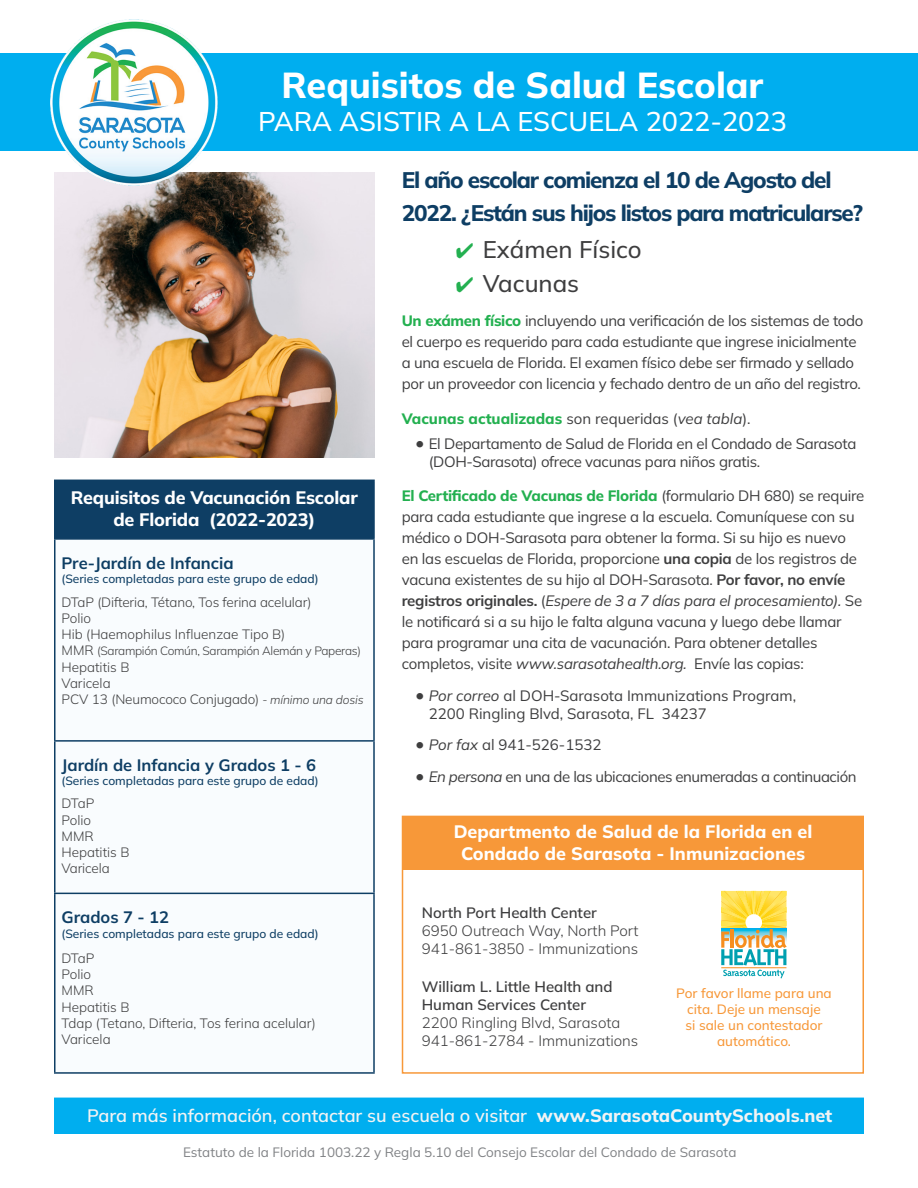
<style>
.page{position:relative;width:918px;height:1188px;background:#fff}
.page>*{position:absolute;margin:0;border:0;box-sizing:border-box;transform-origin:0 0}
.t1{font:800 36px "Mulish";color:#fff}
.t2{font:500 27px "Mulish";color:#fff}
.t3{font:500 24px "Mulish";color:#3e3e3f}
.t4{font:800 22.5px/32.4px "Mulish";letter-spacing:-.05em;color:#0e3e64}
.t5{font:800 18px/21.6px "Mulish";color:#fff;text-align:center}
.t6{font:600 18px "Mulish";color:#f2f3f4}
.t7{font:700 16.5px "Mulish";color:#0e3e64}
.t8{font:15px/21px "Mulish";letter-spacing:-.02em;color:#3e3e3f}
.t9{font:300 15px/18px "Mulish";color:#3e3e3f}
.t10{font:15px/18px "Mulish";color:#3e3e3f}
.t11{font:800 15px "Mulish";color:#23b050}
.t12{font:300 13.5px "Mulish";color:#3e3e3f}
.t13{font:13.5px "Mulish";color:#808285}
.t14{font:500 13.5px/16.2px "Mulish";color:#f79839;text-align:center}
.t15{font:500 12px "Mulish";color:#0e3e64}
.t16{font:300 12px "Mulish";letter-spacing:-.025em;color:#3e3e3f}
.s1{font-size:13.5px}
.s2{font-size:12px}
.s3{font-style:italic;font-size:12px}
.s4{color:#23b050}
.s5{font-weight:800;color:#23b050}
.s6{font-weight:400;color:#3e3e3f}
.s7{font-weight:400;font-style:italic;color:#3e3e3f}
.s8{font-size:18px}
.s9{font-weight:700}
.s10{font-style:italic}
.s11{font-style:italic;font-size:18px}
.s12{font-weight:600}
.s13{font-weight:800}
</style>
<div class="page">
<div style="left:403px;top:816px;width:460px;height:54px;background:#f79839"></div>
<img style="left:54px;top:173px;width:321px;height:284px">
<div style="left:0;top:54px;width:918px;height:97px;background:#00aeef"></div>
<img style="left:51px;top:19px;width:167px;height:167px">
<div style="left:54px;top:1098px;width:810px;height:36px;background:#00aeef"></div>
<div style="left:55px;top:480px;width:319px;height:59px;background:#0e3e64"></div>
<hr style="left:54px;top:480px;width:321px;height:1px;background:#0e3e64">
<hr style="left:54px;top:481px;width:2px;height:57px;background:#0e3e64">
<hr style="left:373px;top:481px;width:2px;height:57px;background:#0e3e64">
<hr style="left:54px;top:538px;width:321px;height:2px;background:#0e3e64">
<hr style="left:54px;top:540px;width:2px;height:200px;background:#0e3e64">
<hr style="left:373px;top:540px;width:2px;height:200px;background:#0e3e64">
<hr style="left:54px;top:742px;width:2px;height:151px;background:#0e3e64">
<hr style="left:373px;top:742px;width:2px;height:151px;background:#0e3e64">
<hr style="left:54px;top:894px;width:2px;height:178px;background:#0e3e64">
<hr style="left:373px;top:894px;width:2px;height:178px;background:#0e3e64">
<hr style="left:54px;top:1072px;width:321px;height:2px;background:#0e3e64">
<hr style="left:54px;top:740px;width:321px;height:2px;background:#0e3e64">
<hr style="left:54px;top:893px;width:321px;height:1px;background:#0e3e64">
<div style="left:402px;top:816px;width:462px;height:258px;border:2px solid #f79839"></div>
<svg style="left:721px;top:891px;width:66px;height:87px"></svg>
<p class="t1" style="left:282px;top:61px;width:483px">Requisitos de Salud Escolar</p>
<p class="t2" style="left:258px;top:103px;width:530px">PARA ASISTIR A LA ESCUELA 2022-2023</p>
<p class="t5" style="left:71px;top:487px;width:288px">Requisitos de Vacunación Escolar de Florida (2022-2023)</p>
<p class="t7" style="left:62px;top:552px;width:174px">Pre-Jardín de Infancia</p>
<p class="t15" style="left:62px;top:571px;width:259px">(Series completadas para este grupo de edad)</p>
<p class="t12" style="left:62px;top:593px;width:252px">DTaP (Difteria, Tétano, Tos ferina acelular)</p>
<p class="t12" style="left:62px;top:609px;width:31px">Polio</p>
<p class="t12" style="left:62px;top:625px;width:225px">Hib (Haemophilus Influenzae Tipo B)</p>
<p class="t16" style="left:62px;top:643px;width:301px"><span class="s1">MMR</span> (Sarampión Común, Sarampión Alemán y Paperas)</p>
<p class="t12" style="left:62px;top:658px;width:70px">Hepatitis B</p>
<p class="t12" style="left:62px;top:674px;width:51px">Varicela</p>
<p class="t12" style="left:62px;top:690px;width:304px">PCV 13 (Neumococo Conjugado) <span class="s2">-</span> <span class="s3">mínimo una dosis</span></p>
<p class="t7" style="left:62px;top:754px;width:256px">Jardín de Infancia y Grados 1 - 6</p>
<p class="t15" style="left:62px;top:773px;width:259px">(Series completadas para este grupo de edad)</p>
<p class="t12" style="left:62px;top:794px;width:35px">DTaP</p>
<p class="t12" style="left:62px;top:811px;width:31px">Polio</p>
<p class="t12" style="left:62px;top:827px;width:34px">MMR</p>
<p class="t12" style="left:62px;top:843px;width:70px">Hepatitis B</p>
<p class="t12" style="left:62px;top:859px;width:50px">Varicela</p>
<p class="t7" style="left:62px;top:906px;width:109px">Grados 7 - 12</p>
<p class="t15" style="left:62px;top:925px;width:259px">(Series completadas para este grupo de edad)</p>
<p class="t12" style="left:62px;top:949px;width:35px">DTaP</p>
<p class="t12" style="left:62px;top:965px;width:31px">Polio</p>
<p class="t12" style="left:62px;top:981px;width:34px">MMR</p>
<p class="t12" style="left:62px;top:998px;width:70px">Hepatitis B</p>
<p class="t12" style="left:62px;top:1014px;width:256px">Tdap (Tetano, Difteria, Tos ferina acelular)</p>
<p class="t12" style="left:62px;top:1030px;width:51px">Varicela</p>
<p class="t4" style="left:402px;top:163px;width:463px">El año escolar comienza el 10 de Agosto del<br>2022. ¿Están sus hijos listos para matricularse?</p>
<p class="t3" style="left:456px;top:233px;width:187px"><span class="s4">✔</span> Exámen Físico</p>
<p class="t3" style="left:456px;top:267px;width:125px"><span class="s4">✔</span> Vacunas</p>
<p class="t8" style="left:402px;top:310px;width:463px"><span class="s5">Un exámen físico</span> incluyendo una verificación de los sistemas de todo el cuerpo es requerido para cada estudiante que ingrese inicialmente a una escuela de Florida. El examen físico debe ser firmado y sellado por un proveedor con licencia y fechado dentro de un año del registro.</p>
<p class="t11" style="left:402px;top:408px;width:350px">Vacunas actualizadas <span class="s6">son requeridas (</span><span class="s7">vea tabla</span><span class="s6">).</span></p>
<p class="t8" style="left:429px;top:434px;width:429px;line-height:18px;text-indent:-14px"><span class="s8">•</span> El Departamento de Salud de Florida en el Condado de Sarasota (DOH-Sarasota) ofrece vacunas para niños gratis.</p>
<p class="t8" style="left:402px;top:485px;width:464px"><span class="s5">El Certificado de Vacunas de Florida</span> (formulario DH 680) se require para cada estudiante que ingrese a la escuela. Comuníquese con su médico o DOH-Sarasota para obtener la forma. Si su hijo es nuevo en las escuelas de Florida, proporcione <span class="s9">una copia</span> de los registros de vacuna existentes de su hijo al DOH-Sarasota. <span class="s9">Por favor, no envíe registros originales.</span> (<span class="s10">Espere de 3 a 7 días para el procesamiento).</span> Se le notificará si a su hijo le falta alguna vacuna y luego debe llamar para programar una cita de vacunación. Para obtener detalles completos, visite <span class="s10">www.sarasotahealth.org.</span> Envíe las copias:</p>
<p class="t10" style="left:429px;top:686px;width:369px;text-indent:-14px"><span class="s11">•</span> <span class="s10">Por correo</span> al DOH-Sarasota Immunizations Program,<br>2200 Ringling Blvd, Sarasota, FL 34237</p>
<p class="t10" style="left:415px;top:735px;width:188px"><span class="s11">•</span> <span class="s10">Por fax</span> al 941-526-1532</p>
<p class="t8" style="left:415px;top:765px;width:443px"><span class="s11">•</span> <span class="s10">En persona</span> en una de las ubicaciones enumeradas a continuación</p>
<p class="t5" style="left:454px;top:821px;width:360px">Departmento de Salud de la Florida en el<br>Condado de Sarasota - Inmunizaciones</p>
<p class="t9" style="left:422px;top:903px;width:218px"><span class="s12">North Port Health Center<br></span>6950 Outreach Way, North Port<br>941-861-3850 - Immunizations</p>
<p class="t9" style="left:422px;top:978px;width:218px"><span class="s12">William L. Little Health and<br>Human Services Center<br></span>2200 Ringling Blvd, Sarasota<br>941-861-2784 - Immunizations</p>
<p class="t14" style="left:676px;top:985px;width:157px">Por favor llame para una cita. Deje un mensaje<br>si sale un contestador automático.</p>
<p class="t6" style="left:87px;top:1103px;width:747px">Para más información, contactar su escuela o visitar <span class="s13">www.SarasotaCountySchools.net</span></p>
<p class="t13" style="left:183px;top:1143px;width:555px">Estatuto de la Florida 1003.22 y Regla 5.10 del Consejo Escolar del Condado de Sarasota</p>
</div>
